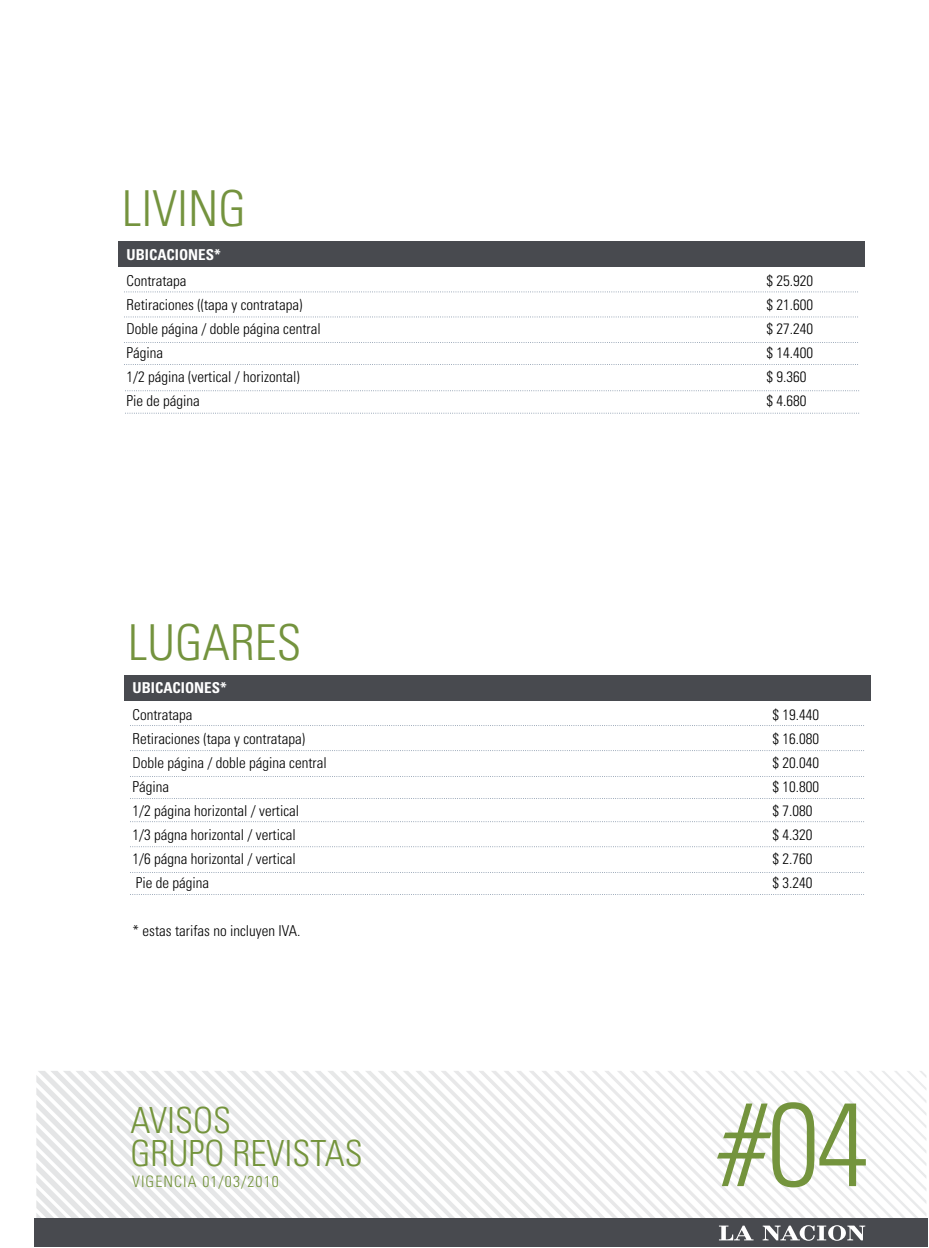
<style>
.page{position:relative;width:929px;height:1248px;background:#fff}
.page>*{position:absolute;margin:0;border:0;box-sizing:border-box;transform-origin:0 0}
.t1{font:300 condensed 118.35px "Univers";color:#74943d}
.t2{font:300 condensed 49.5px "Univers";color:#74933e}
.t3{font:300 condensed 36px/32.4px "Univers";color:#74943c}
.t4{font:300 condensed 15.75px "Univers";letter-spacing:.07em;color:#74943c}
.t5{font:300 condensed 15px "Univers";color:#000}
.t6{font:700 condensed 15px "Univers";color:#fff}
</style>
<div class="page">
<div style="left:35px;top:1218px;width:893px;height:28px;background:#484a4f"></div>
<svg style="left:36px;top:1071px;width:890px;height:169px"></svg>
<div style="left:118px;top:241px;width:746px;height:25px;background:#484a4f"></div>
<svg style="left:124px;top:317px;width:734px;height:1px"></svg>
<svg style="left:124px;top:291px;width:734px;height:1px"></svg>
<svg style="left:124px;top:342px;width:734px;height:1px"></svg>
<svg style="left:124px;top:364px;width:734px;height:1px"></svg>
<div style="left:124px;top:675px;width:746px;height:25px;background:#484a4f"></div>
<svg style="left:130px;top:750px;width:734px;height:1px"></svg>
<svg style="left:130px;top:725px;width:734px;height:1px"></svg>
<svg style="left:130px;top:798px;width:734px;height:1px"></svg>
<svg style="left:130px;top:846px;width:734px;height:1px"></svg>
<svg style="left:130px;top:821px;width:734px;height:1px"></svg>
<svg style="left:130px;top:894px;width:734px;height:1px"></svg>
<svg style="left:125px;top:390px;width:734px;height:1px"></svg>
<svg style="left:125px;top:413px;width:734px;height:1px"></svg>
<h2 class="t2" style="left:122px;top:190px;width:125px">LIVING</h2>
<p class="t6" style="left:126px;top:249px;width:96px">UBICACIONES*</p>
<p class="t5" style="left:126px;top:275px;width:61px">Contratapa</p>
<p class="t5" style="left:766px;top:275px;width:48px">$ 25.920</p>
<p class="t5" style="left:126px;top:299px;width:177px">Retiraciones ((tapa y contratapa)</p>
<p class="t5" style="left:766px;top:299px;width:48px">$ 21.600</p>
<p class="t5" style="left:126px;top:323px;width:196px">Doble página / doble página central</p>
<p class="t5" style="left:766px;top:323px;width:48px">$ 27.240</p>
<p class="t5" style="left:126px;top:347px;width:38px">Página</p>
<p class="t5" style="left:766px;top:347px;width:48px">$ 14.400</p>
<p class="t5" style="left:126px;top:371px;width:175px">1/2 página (vertical / horizontal)</p>
<p class="t5" style="left:766px;top:371px;width:41px">$ 9.360</p>
<p class="t5" style="left:126px;top:395px;width:75px">Pie de página</p>
<p class="t5" style="left:766px;top:395px;width:41px">$ 4.680</p>
<h2 class="t2" style="left:128px;top:624px;width:175px">LUGARES</h2>
<p class="t6" style="left:132px;top:682px;width:96px">UBICACIONES*</p>
<p class="t5" style="left:132px;top:709px;width:61px">Contratapa</p>
<p class="t5" style="left:772px;top:709px;width:48px">$ 19.440</p>
<p class="t5" style="left:132px;top:733px;width:174px">Retiraciones (tapa y contratapa)</p>
<p class="t5" style="left:772px;top:733px;width:48px">$ 16.080</p>
<p class="t5" style="left:132px;top:757px;width:196px">Doble página / doble página central</p>
<p class="t5" style="left:772px;top:757px;width:48px">$ 20.040</p>
<p class="t5" style="left:132px;top:781px;width:38px">Página</p>
<p class="t5" style="left:772px;top:781px;width:48px">$ 10.800</p>
<p class="t5" style="left:132px;top:805px;width:168px">1/2 página horizontal / vertical</p>
<p class="t5" style="left:772px;top:805px;width:41px">$ 7.080</p>
<p class="t5" style="left:132px;top:829px;width:165px">1/3 págna horizontal / vertical</p>
<p class="t5" style="left:772px;top:829px;width:41px">$ 4.320</p>
<p class="t5" style="left:132px;top:853px;width:165px">1/6 págna horizontal / vertical</p>
<p class="t5" style="left:772px;top:853px;width:41px">$ 2.760</p>
<p class="t5" style="left:136px;top:877px;width:75px">Pie de página</p>
<p class="t5" style="left:772px;top:877px;width:41px">$ 3.240</p>
<p class="t5" style="left:132px;top:925px;width:169px">* estas tarifas no incluyen IVA.</p>
<h3 class="t3" style="left:130px;top:1107px;width:234px">AVISOS<br>GRUPO REVISTAS</h3>
<p class="t4" style="left:132px;top:1175px;width:148px">VIGENCIA 01/03/2010</p>
<h1 class="t1" style="left:718px;top:1100px;width:152px">#04</h1>
</div>
